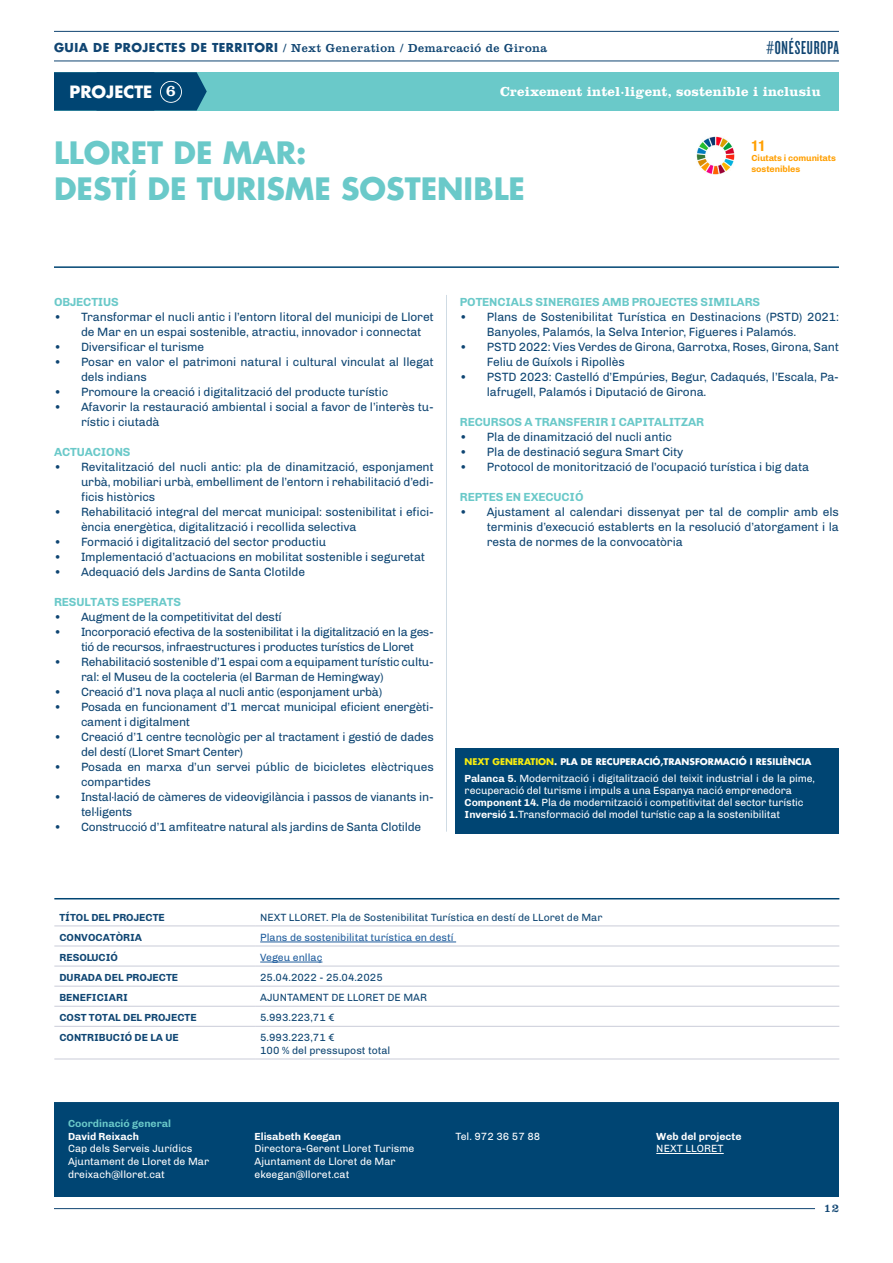
<style>
.page{position:relative;width:893px;height:1263px;background:#fff}
.page>*{position:absolute;margin:0;border:0;box-sizing:border-box;transform-origin:0 0}
.t1{font:700 30px/36px "Futura Std";color:#6ac9c9}
.t2{font:19.5px "Knockout HTF47 Bantamweight";letter-spacing:.04em;color:#104572}
.t3{font:700 16.5px "Futura Std";color:#fff}
.t4{font:16.5px "Clarendon LT Std";color:#fff}
.t5{font:700 condensed 15px "Helvetica Neue";color:#ff9f00}
.t6{font:700 13.5px "Clarendon LT Std";letter-spacing:.01em;color:#fff}
.t7{font:12px/15px "Chivo";letter-spacing:-.01em;color:#0f4673}
.t8{font:700 12px "Chivo";letter-spacing:-.01em;color:#6ac9c9}
.t9{font:12px/15px "Chivo";letter-spacing:-.03em;color:#0f4673}
.t10{font:12px "Clarendon LT Std";letter-spacing:.04em;color:#104572}
.t11{font:10.5px/12.6px "Chivo";letter-spacing:-.01em;color:#fff}
.t12{font:10.5px/12.6px "Chivo";color:#0f4673}
.t13{font:700 10.5px "Chivo";color:#0f4673}
.t14{font:10.5px "Chivo";color:#215e9e}
.t15{font:700 10.5px "Chivo";color:#fff}
.t16{font:700 10.5px "Chivo";color:#6ac9c9}
.t17{font:10.5px "Chivo";letter-spacing:.01em;color:#fff}
.t18{font:700 9px "Futura Std";color:#fff}
.t19{font:700 9px/10.5px "Chivo";letter-spacing:-.01em;color:#ff9f00}
.s1{font-family:"Futura Std";font-weight:700}
.s2{color:#f7ec0f}
.s3{font-weight:700}
</style>
<div class="page">
<hr style="left:54px;top:61px;width:785px;height:1px;background:#104572">
<hr style="left:54px;top:31px;width:785px;height:1px;background:#104572">
<hr style="left:54px;top:1208px;width:761px;height:1px;background:#104572">
<div style="left:54px;top:72px;width:785px;height:38px;background:#6ac9c9"></div>
<div style="left:54px;top:1103px;width:785px;height:94px;background:#004573"></div>
<hr style="left:54px;top:1102px;width:785px;height:1px;background:#004573">
<hr style="left:446px;top:295px;width:1px;height:537px;background:#004573">
<hr style="left:656px;top:1153px;width:68px;height:1px;background:#fff">
<svg style="left:54px;top:72px;width:153px;height:39px;background:#074d78"></svg>
<hr style="left:54px;top:266px;width:785px;height:2px;background:#004573">
<hr style="left:54px;top:925px;width:201px;height:1px;background:#caccd8">
<hr style="left:255px;top:925px;width:584px;height:1px;background:#caccd8">
<hr style="left:54px;top:946px;width:201px;height:1px;background:#caccd8">
<hr style="left:255px;top:946px;width:584px;height:1px;background:#caccd8">
<hr style="left:54px;top:966px;width:201px;height:1px;background:#caccd8">
<hr style="left:255px;top:966px;width:584px;height:1px;background:#caccd8">
<hr style="left:54px;top:986px;width:201px;height:1px;background:#caccd8">
<hr style="left:255px;top:986px;width:584px;height:1px;background:#caccd8">
<hr style="left:54px;top:1006px;width:201px;height:1px;background:#caccd8">
<hr style="left:255px;top:1006px;width:584px;height:1px;background:#caccd8">
<hr style="left:54px;top:1026px;width:201px;height:1px;background:#caccd8">
<hr style="left:255px;top:1026px;width:584px;height:1px;background:#caccd8">
<hr style="left:54px;top:1058px;width:201px;height:1px;background:#caccd8">
<hr style="left:255px;top:1058px;width:584px;height:1px;background:#caccd8">
<hr style="left:260px;top:942px;width:196px;height:1px;background:#215e9e">
<hr style="left:260px;top:962px;width:62px;height:1px;background:#215e9e">
<hr style="left:54px;top:898px;width:785px;height:1px;background:#004573">
<img style="left:696px;top:137px;width:39px;height:38px">
<div style="left:455px;top:748px;width:384px;height:85px;background:#004573"></div>
<h2 class="t2" style="left:766px;top:38px;width:74px">#ONÉSEUROPA</h2>
<p class="t10" style="left:54px;top:41px;width:495px"><span class="s1">GUIA DE PROJECTES DE TERRITORI</span> / Next Generation / Demarcació de Girona</p>
<h3 class="t3" style="left:70px;top:80px;width:84px">PROJECTE</h3>
<p class="t6" style="left:500px;top:83px;width:322px">Creixement intel·ligent, sostenible i inclusiu</p>
<h3 class="t4" style="left:166px;top:81px;width:12px">6</h3>
<h1 class="t1" style="left:54px;top:134px;width:472px">LLORET DE MAR:<br>DESTÍ DE TURISME SOSTENIBLE</h1>
<p class="t5" style="left:751px;top:136px;width:16px">11</p>
<p class="t19" style="left:751px;top:153px;width:86px">Ciutats i comunitats sostenibles</p>
<p class="t8" style="left:54px;top:295px;width:66px">OBJECTIUS</p>
<p class="t7" style="left:81px;top:310px;width:354px;text-indent:-27px">• Transformar el nucli antic i l’entorn litoral del municipi de Lloret de Mar en un espai sostenible, atractiu, innovador i connectat</p>
<p class="t7" style="left:54px;top:340px;width:152px">• Diversificar el turisme</p>
<p class="t7" style="left:81px;top:355px;width:354px;text-indent:-27px">• Posar en valor el patrimoni natural i cultural vinculat al llegat dels indians</p>
<p class="t7" style="left:54px;top:385px;width:336px">• Promoure la creació i digitalització del producte turístic</p>
<p class="t7" style="left:81px;top:400px;width:354px;text-indent:-27px">• Afavorir la restauració ambiental i social a favor de l’interès tu&shy;rístic i ciutadà</p>
<p class="t8" style="left:54px;top:445px;width:78px">ACTUACIONS</p>
<p class="t7" style="left:81px;top:460px;width:354px;text-align:justify;text-indent:-27px">• Revitalització del nucli antic: pla de dinamització, esponjament urbà, mobiliari urbà, embelliment de l’entorn i rehabilitació d’edi&shy;ficis històrics</p>
<p class="t7" style="left:81px;top:505px;width:354px;text-indent:-27px">• Rehabilitació integral del mercat municipal: sostenibilitat i efici&shy;ència energètica, digitalització i recollida selectiva</p>
<p class="t7" style="left:54px;top:535px;width:274px">• Formació i digitalització del sector productiu</p>
<p class="t7" style="left:54px;top:550px;width:372px">• Implementació d’actuacions en mobilitat sostenible i seguretat</p>
<p class="t7" style="left:54px;top:565px;width:253px">• Adequació dels Jardins de Santa Clotilde</p>
<p class="t8" style="left:54px;top:595px;width:129px">RESULTATS ESPERATS</p>
<p class="t7" style="left:54px;top:610px;width:229px">• Augment de la competitivitat del destí</p>
<p class="t9" style="left:81px;top:625px;width:354px;text-indent:-27px">• Incorporació efectiva de la sostenibilitat i la digitalització en la ges&shy;tió de recursos, infraestructures i productes turístics de Lloret</p>
<p class="t7" style="left:81px;top:655px;width:354px;text-indent:-27px">• Rehabilitació sostenible d’1 espai com a equipament turístic cultu&shy;ral: el Museu de la cocteleria (el Barman de Hemingway)</p>
<p class="t7" style="left:54px;top:685px;width:330px">• Creació d’1 nova plaça al nucli antic (esponjament urbà)</p>
<p class="t7" style="left:81px;top:700px;width:354px;text-indent:-27px">• Posada en funcionament d’1 mercat municipal eficient energèti&shy;cament i digitalment</p>
<p class="t7" style="left:81px;top:730px;width:354px;text-indent:-27px">• Creació d’1 centre tecnològic per al tractament i gestió de dades del destí (Lloret Smart Center)</p>
<p class="t7" style="left:81px;top:760px;width:354px;text-indent:-27px">• Posada en marxa d’un servei públic de bicicletes elèctriques compartides</p>
<p class="t7" style="left:81px;top:790px;width:354px;text-indent:-27px">• Instal·lació de càmeres de videovigilància i passos de vianants in&shy;tel·ligents</p>
<p class="t7" style="left:54px;top:820px;width:369px">• Construcció d’1 amfiteatre natural als jardins de Santa Clotilde</p>
<p class="t8" style="left:460px;top:295px;width:302px">POTENCIALS SINERGIES AMB PROJECTES SIMILARS</p>
<p class="t7" style="left:487px;top:310px;width:354px;text-indent:-27px">• Plans de Sostenibilitat Turística en Destinacions (PSTD) 2021:<br>Banyoles, Palamós, la Selva Interior, Figueres i Palamós.</p>
<p class="t7" style="left:487px;top:340px;width:354px;text-indent:-27px">• PSTD 2022: Vies Verdes de Girona, Garrotxa, Roses, Girona, Sant<br>Feliu de Guíxols i Ripollès</p>
<p class="t7" style="left:487px;top:370px;width:354px;text-indent:-27px">• PSTD 2023: Castelló d’Empúries, Begur, Cadaqués, l’Escala, Pa&shy;lafrugell, Palamós i Diputació de Girona.</p>
<p class="t8" style="left:460px;top:415px;width:246px">RECURSOS A TRANSFERIR I CAPITALITZAR</p>
<p class="t7" style="left:460px;top:430px;width:214px">• Pla de dinamització del nucli antic</p>
<p class="t7" style="left:460px;top:445px;width:225px">• Pla de destinació segura Smart City</p>
<p class="t7" style="left:460px;top:460px;width:351px">• Protocol de monitorització de l’ocupació turística i big data</p>
<p class="t8" style="left:460px;top:490px;width:125px">REPTES EN EXECUCIÓ</p>
<p class="t7" style="left:487px;top:505px;width:354px;text-align:justify;text-indent:-27px">• Ajustament al calendari dissenyat per tal de complir amb els terminis d’execució establerts en la resolució d’atorgament i la resta de normes de la convocatòria</p>
<p class="t18" style="left:465px;top:756px;width:348px"><span class="s2">NEXT GENERATION</span>. PLA DE RECUPERACIÓ,TRANSFORMACIÓ I RESILIÈNCIA</p>
<p class="t11" style="left:465px;top:773px;width:352px;line-height:12px"><span class="s3">Palanca 5.</span> Modernització i digitalització del teixit industrial i de la pime, recuperació del turisme i impuls a una Espanya nació emprenedora <span class="s3">Component 14.</span> Pla de modernització i competitivitat del sector turístic <span class="s3">Inversió 1.</span>Transformació del model turístic cap a la sostenibilitat</p>
<p class="t13" style="left:59px;top:911px;width:107px">TÍTOL DEL PROJECTE</p>
<p class="t12" style="left:260px;top:911px;width:344px">NEXT LLORET. Pla de Sostenibilitat Turística en destí de LLoret de Mar</p>
<p class="t13" style="left:59px;top:931px;width:84px">CONVOCATÒRIA</p>
<p class="t14" style="left:260px;top:931px;width:195px">Plans de sostenibilitat turística en destí</p>
<p class="t13" style="left:59px;top:951px;width:60px">RESOLUCIÓ</p>
<p class="t14" style="left:260px;top:951px;width:64px">Vegeu enllaç</p>
<p class="t13" style="left:59px;top:971px;width:120px">DURADA DEL PROJECTE</p>
<p class="t12" style="left:260px;top:971px;width:124px">25.04.2022 - 25.04.2025</p>
<p class="t13" style="left:59px;top:991px;width:70px">BENEFICIARI</p>
<p class="t12" style="left:260px;top:991px;width:168px">AJUNTAMENT DE LLORET DE MAR</p>
<p class="t13" style="left:59px;top:1011px;width:139px">COST TOTAL DEL PROJECTE</p>
<p class="t12" style="left:260px;top:1011px;width:76px">5.993.223,71 €</p>
<p class="t13" style="left:59px;top:1031px;width:121px">CONTRIBUCIÓ DE LA UE</p>
<p class="t12" style="left:260px;top:1031px;width:132px">5.993.223,71 €<br>100 % del pressupost total</p>
<p class="t16" style="left:68px;top:1117px;width:105px">Coordinació general</p>
<p class="t15" style="left:68px;top:1130px;width:72px">David Reixach</p>
<p class="t11" style="left:68px;top:1142px;width:143px">Cap dels Serveis Jurídics<br>Ajuntament de Lloret de Mar dreixach@lloret.cat</p>
<p class="t15" style="left:255px;top:1130px;width:88px">Elisabeth Keegan</p>
<p class="t11" style="left:255px;top:1142px;width:161px">Directora-Gerent Lloret Turisme<br>Ajuntament de Lloret de Mar ekeegan@lloret.cat</p>
<p class="t11" style="left:455px;top:1130px;width:86px">Tel. 972 36 57 88</p>
<p class="t15" style="left:656px;top:1130px;width:87px">Web del projecte</p>
<p class="t17" style="left:656px;top:1143px;width:69px">NEXT LLORET</p>
<p class="t10" style="left:824px;top:1201px;width:17px">12</p>
</div>
